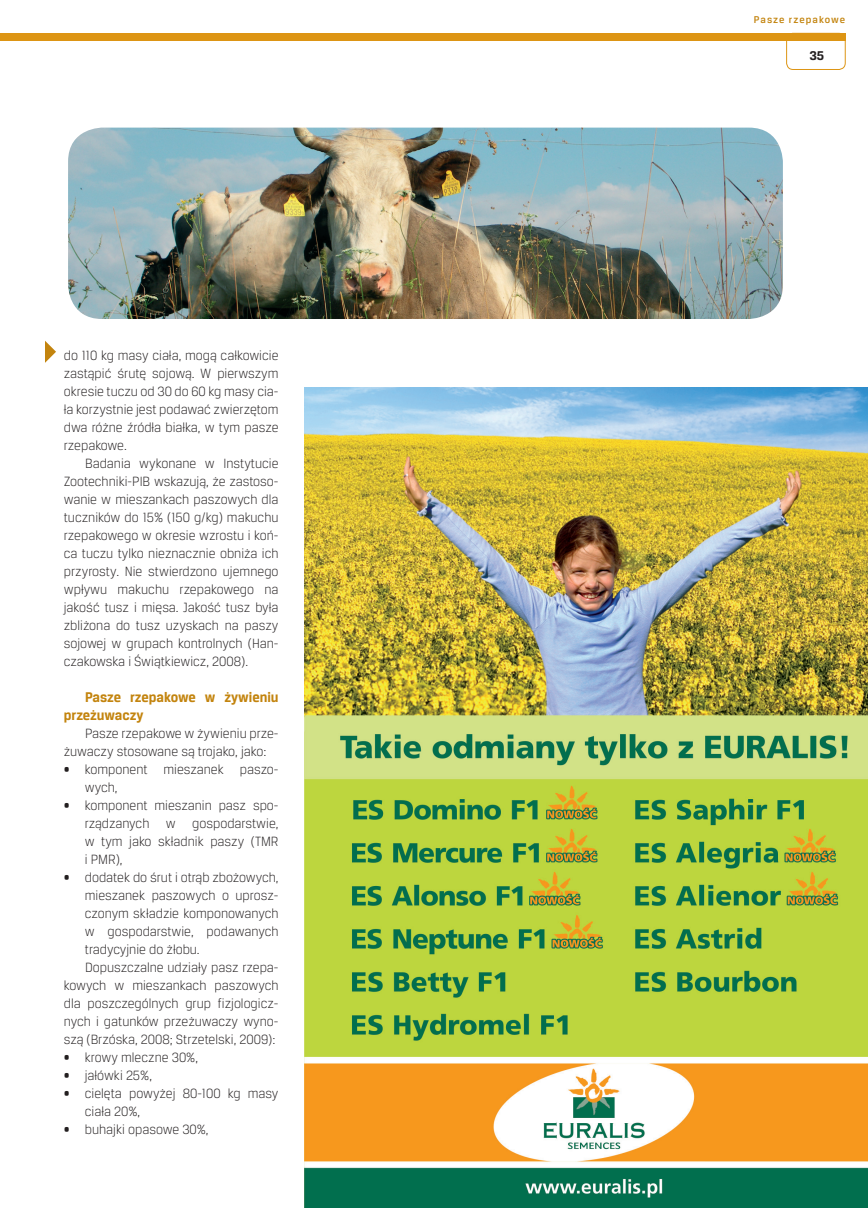
<style>
.page{position:relative;width:868px;height:1208px;background:#fff}
.page>*{position:absolute;margin:0;border:0;box-sizing:border-box;transform-origin:0 0}
.t1{font:700 15px/18px "Breuer Text";color:#c3840e;scale:.95 1}
.t2{font:300 14.25px/18px "Breuer Text";color:#231f20;text-align:justify;scale:.95 1}
.t3{font:700 13.5px "Breuer Text";color:#231f20}
.t4{font:500 10.5px "Breuer Text";letter-spacing:.095em;color:#c3840e}
</style>
<div class="page">
<div style="left:786px;top:33px;width:59px;height:37px;border:1px solid #dd9514;border-radius:7px"></div>
<div style="left:0;top:33px;width:845px;height:7px;background:#dd9514"></div>
<img style="left:68px;top:128px;width:714px;height:191px;border-radius:34px">
<svg style="left:45px;top:340px;width:11px;height:23px"></svg>
<img style="left:304px;top:388px;width:563px;height:820px">
<p class="t2" style="left:64px;top:348px;width:227px">do 110 kg masy ciała, mogą całkowicie zastąpić śrutę sojową. W pierwszym okresie tuczu od 30 do 60 kg masy cia&shy;ła korzystnie jest podawać zwierzętom dwa różne źródła białka, w tym pasze rzepakowe.</p>
<p class="t2" style="left:64px;top:456px;width:227px;text-indent:21px">Badania wykonane w Instytucie Zootechniki-PIB wskazują, że zastoso&shy;wanie w mieszankach paszowych dla tuczników do 15% (150 g/kg) makuchu rzepakowego w okresie wzrostu i koń&shy;ca tuczu tylko nieznacznie obniża ich przyrosty. Nie stwierdzono ujemnego wpływu makuchu rzepakowego na jakość tusz i mięsa. Jakość tusz była zbliżona do tusz uzyskach na paszy sojowej w grupach kontrolnych (Han&shy;czakowska i Świątkiewicz, 2008).</p>
<p class="t1" style="left:64px;top:689px;width:227px;text-indent:21px">Pasze rzepakowe w żywieniu przeżuwaczy</p>
<p class="t2" style="left:64px;top:726px;width:227px;text-indent:21px">Pasze rzepakowe w żywieniu prze&shy;żuwaczy stosowane są trojako, jako:</p>
<p class="t2" style="left:85px;top:762px;width:205px;text-indent:-21px">• komponent mieszanek paszo&shy;wych,</p>
<p class="t2" style="left:85px;top:798px;width:205px;text-indent:-21px">• komponent mieszanin pasz spo&shy;rządzanych w gospodarstwie, w tym jako składnik paszy (TMR i PMR),</p>
<p class="t2" style="left:64px;top:870px;width:227px">• dodatek do śrut i otrąb zbożowych,</p>
<p class="t2" style="left:85px;top:888px;width:205px">mieszanek paszowych o uprosz-</p>
<p class="t2" style="left:85px;top:906px;width:205px">czonym składzie komponowanych</p>
<p class="t2" style="left:85px;top:924px;width:205px">w gospodarstwie, podawanych</p>
<p class="t2" style="left:85px;top:942px;width:122px">tradycyjnie do żłobu.</p>
<p class="t2" style="left:85px;top:960px;width:205px">Dopuszczalne udziały pasz rzepa-</p>
<p class="t2" style="left:64px;top:978px;width:227px">kowych w mieszankach paszowych</p>
<p class="t2" style="left:64px;top:996px;width:227px">dla poszczególnych grup fizjologicz-</p>
<p class="t2" style="left:64px;top:1014px;width:227px">nych i gatunków przeżuwaczy wyno-</p>
<p class="t2" style="left:64px;top:1032px;width:224px">szą (Brzóska, 2008; Strzetelski, 2009):</p>
<p class="t2" style="left:64px;top:1050px;width:143px">• krowy mleczne 30%,</p>
<p class="t2" style="left:64px;top:1068px;width:94px">• jałówki 25%,</p>
<p class="t2" style="left:85px;top:1086px;width:205px;text-indent:-21px">• cielęta powyżej 80-100 kg masy ciała 20%,</p>
<p class="t2" style="left:64px;top:1122px;width:154px">• buhajki opasowe 30%,</p>
<p class="t4" style="left:753px;top:16px;width:93px">Pasze rzepakowe</p>
<p class="t3" style="left:809px;top:51px;width:16px">35</p>
</div>
